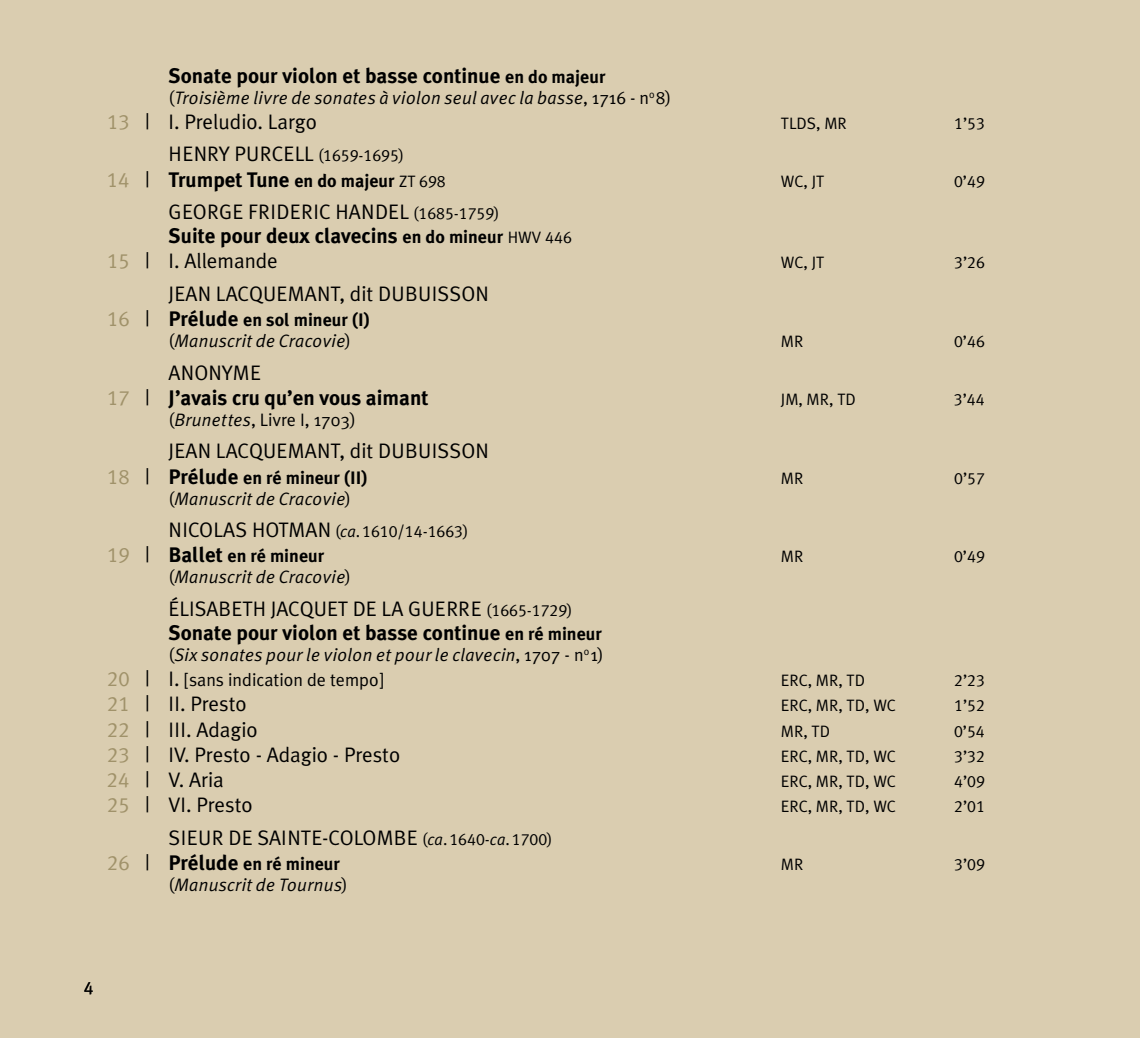
<style>
.page{position:relative;width:1140px;height:1038px;background:#fff}
.page>*{position:absolute;margin:0;border:0;box-sizing:border-box;transform-origin:0 0}
.t1{font:21px "Meta Plus Normal";color:#000}
.t2{font:700 21px "Meta Plus";color:#000}
.t3{font:italic 18px/25.2px "Meta Plus Normal";letter-spacing:.02em;color:#000}
.t4{font:700 18px "Meta Plus";color:#000}
.t5{font:18px "Meta Plus Normal";color:#000}
.t6{font:18px "Meta Plus Normal Caps";color:#000}
.t7{font:16.5px "Meta Plus Normal Caps";color:#000}
.s1{font-size:18px}
.s2{font-style:normal}
.s3{font-family:"Meta Plus Normal Caps";color:#a0926a}
.s4{font-family:"Meta Plus Normal Caps";font-size:16.5px}
.s5{font-family:"Meta Plus Normal Caps";font-weight:400;color:#a0926a}
.s6{font-family:"Meta Plus Normal";font-weight:400}
.s7{font-family:"Meta Plus Normal Caps";font-weight:400;font-size:16.5px}
.s8{font-family:"Meta Plus Normal Caps";font-weight:400;font-size:21px;color:#a0926a}
.s9{font-family:"Meta Plus Normal";font-weight:400;font-size:21px}
.s10{font-size:21px}
.s11{font-style:italic}
.s12{font-family:"Meta Plus Normal";font-size:21px}
.s13{font-family:"Meta Plus Normal";font-style:italic}
.s14{font-family:"Meta Plus Normal Caps";font-style:normal;font-size:21px;color:#a0926a}
.s15{font-style:normal;font-size:21px}
.s16{font-style:italic;font-size:16.5px}
</style>
<div class="page">
<div style="left:0;top:0;width:1140px;height:1037px;background:#dacdb0"></div>
<p class="t2" style="left:169px;top:63px;width:438px">Sonate pour violon et basse continue <span class="s1">en do majeur</span></p>
<p class="t3" style="left:169px;top:85px;width:504px"><span class="s2">(</span>Troisième livre de sonates à violon seul avec la basse<span class="s2">, 1716 - n</span><sup>o</sup><span class="s2">8)</span></p>
<p class="t1" style="left:107px;top:109px;width:211px"><span class="s3">13</span> | I. Preludio. Largo</p>
<p class="t7" style="left:781px;top:114px;width:68px">TLDS, MR</p>
<p class="t7" style="left:954px;top:114px;width:32px">1’53</p>
<p class="t1" style="left:169px;top:142px;width:237px">HENRY PURCELL <span class="s4">(1659-1695)</span></p>
<p class="t2" style="left:107px;top:167px;width:340px"><span class="s5">14</span> <span class="s6">|</span> Trumpet Tune <span class="s1">en do majeur</span> <span class="s7">ZT 698</span></p>
<p class="t7" style="left:781px;top:171px;width:45px">WC, JT</p>
<p class="t7" style="left:954px;top:171px;width:32px">0’49</p>
<p class="t1" style="left:169px;top:200px;width:332px">GEORGE FRIDERIC HANDEL <span class="s4">(1685-1759)</span></p>
<p class="t2" style="left:169px;top:224px;width:405px">Suite pour deux clavecins <span class="s1">en do mineur</span> <span class="s7">HWV 446</span></p>
<p class="t1" style="left:107px;top:249px;width:172px"><span class="s3">15</span> | I. Allemande</p>
<p class="t7" style="left:781px;top:253px;width:45px">WC, JT</p>
<p class="t7" style="left:954px;top:253px;width:32px">3’26</p>
<p class="t1" style="left:169px;top:281px;width:322px">JEAN LACQUEMANT, dit DUBUISSON</p>
<p class="t4" style="left:107px;top:309px;width:264px"><span class="s8">16</span> <span class="s9">|</span> <span class="s10">Prélude</span> en sol mineur (I)</p>
<p class="t3" style="left:169px;top:328px;width:184px"><span class="s2">(</span>Manuscrit de Cracovie<span class="s2">)</span></p>
<p class="t7" style="left:781px;top:332px;width:24px">MR</p>
<p class="t7" style="left:954px;top:332px;width:32px">0’46</p>
<p class="t1" style="left:169px;top:360px;width:94px">ANONYME</p>
<p class="t2" style="left:107px;top:385px;width:323px"><span class="s5">17</span> <span class="s6">|</span> J’avais cru qu’en vous aimant</p>
<p class="t7" style="left:781px;top:389px;width:77px">JM, MR, TD</p>
<p class="t7" style="left:953px;top:389px;width:33px">3’44</p>
<p class="t5" style="left:169px;top:409px;width:189px">(<span class="s11">Brunettes</span>, Livre I, 1703)</p>
<p class="t1" style="left:169px;top:439px;width:322px">JEAN LACQUEMANT, dit DUBUISSON</p>
<p class="t4" style="left:107px;top:467px;width:262px"><span class="s8">18</span> <span class="s9">|</span> <span class="s10">Prélude</span> en ré mineur (II)</p>
<p class="t7" style="left:781px;top:468px;width:24px">MR</p>
<p class="t7" style="left:954px;top:468px;width:32px">0’57</p>
<p class="t3" style="left:169px;top:485px;width:184px"><span class="s2">(</span>Manuscrit de Cracovie<span class="s2">)</span></p>
<p class="t7" style="left:169px;top:522px;width:301px"><span class="s12">NICOLAS HOTMAN</span> (<span class="s13">ca</span>.1610/14-1663)</p>
<p class="t4" style="left:107px;top:545px;width:218px"><span class="s8">19</span> <span class="s9">|</span> <span class="s10">Ballet</span> en ré mineur</p>
<p class="t7" style="left:781px;top:547px;width:24px">MR</p>
<p class="t7" style="left:954px;top:547px;width:32px">0’49</p>
<p class="t3" style="left:169px;top:564px;width:184px"><span class="s2">(</span>Manuscrit de Cracovie<span class="s2">)</span></p>
<p class="t1" style="left:169px;top:596px;width:405px">ÉLISABETH JACQUET DE LA GUERRE <span class="s4">(1665-1729)</span></p>
<p class="t2" style="left:169px;top:620px;width:435px">Sonate pour violon et basse continue <span class="s1">en ré mineur</span></p>
<p class="t3" style="left:107px;top:642px;width:498px;text-indent:61px"><span class="s2">(</span>Six sonates pour le violon et pour le clavecin<span class="s2">, 1707 - n</span><sup>o</sup><span class="s2">1)<br></span><span class="s14">20</span> <span class="s15">| I.</span> <span class="s2">[sans indication de tempo]</span></p>
<p class="t7" style="left:781px;top:670px;width:86px">ERC, MR, TD</p>
<p class="t7" style="left:954px;top:670px;width:32px">2’23</p>
<p class="t1" style="left:107px;top:692px;width:141px"><span class="s3">21</span> | II. Presto</p>
<p class="t7" style="left:781px;top:696px;width:117px">ERC, MR, TD, WC</p>
<p class="t7" style="left:954px;top:696px;width:32px">1’52</p>
<p class="t1" style="left:107px;top:717px;width:152px"><span class="s3">22</span> | III. Adagio</p>
<p class="t7" style="left:781px;top:721px;width:51px">MR, TD</p>
<p class="t7" style="left:954px;top:721px;width:32px">0’54</p>
<p class="t1" style="left:107px;top:742px;width:295px"><span class="s3">23</span> | IV. Presto - Adagio - Presto</p>
<p class="t7" style="left:781px;top:746px;width:117px">ERC, MR, TD, WC</p>
<p class="t7" style="left:954px;top:746px;width:32px">3’32</p>
<p class="t1" style="left:107px;top:767px;width:119px"><span class="s3">24</span> | V. Aria</p>
<p class="t7" style="left:781px;top:771px;width:117px">ERC, MR, TD, WC</p>
<p class="t7" style="left:954px;top:771px;width:32px">4’09</p>
<p class="t1" style="left:107px;top:792px;width:147px"><span class="s3">25</span> | VI. Presto</p>
<p class="t7" style="left:781px;top:796px;width:117px">ERC, MR, TD, WC</p>
<p class="t7" style="left:954px;top:796px;width:32px">2’01</p>
<p class="t1" style="left:169px;top:825px;width:385px">SIEUR DE SAINTE-COLOMBE <span class="s4">(</span><span class="s16">ca</span><span class="s4">.1640-</span><span class="s16">ca</span><span class="s4">.1700)</span></p>
<p class="t4" style="left:107px;top:853px;width:234px"><span class="s8">26</span> <span class="s9">|</span> <span class="s10">Prélude</span> en ré mineur</p>
<p class="t7" style="left:781px;top:854px;width:24px">MR</p>
<p class="t7" style="left:954px;top:854px;width:32px">3’09</p>
<p class="t3" style="left:169px;top:871px;width:181px"><span class="s2">(</span>Manuscrit de Tournus<span class="s2">)</span></p>
<p class="t6" style="left:84px;top:977px;width:11px">4</p>
</div>
